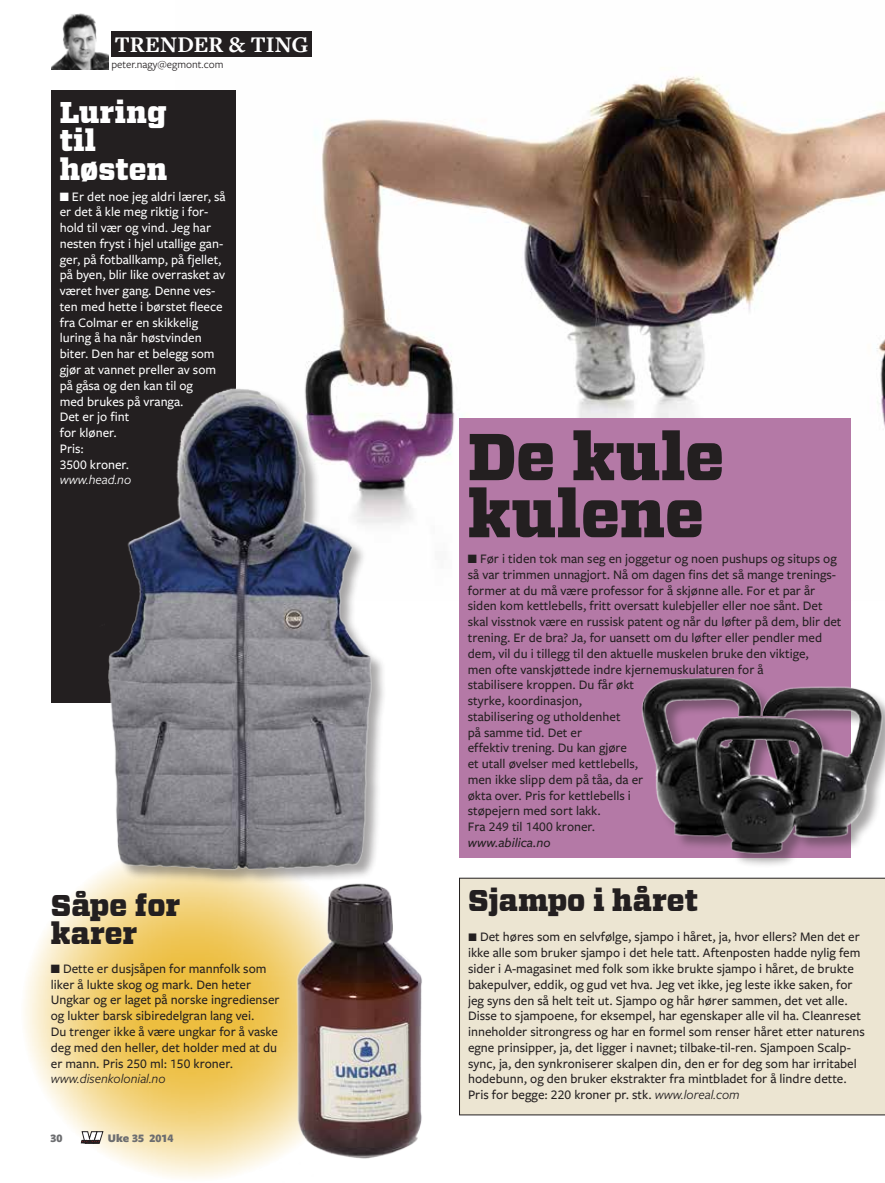
<style>
.page{position:relative;width:885px;height:1183px;background:#fff}
.page>*{position:absolute;margin:0;border:0;box-sizing:border-box;transform-origin:0 0}
.t1{font:900 66px/57px "Vitesse";color:#231f20}
.t2{font:900 30px/28.5px "Vitesse";color:#231f20}
.t3{font:900 30px/28.5px "Vitesse";letter-spacing:.005em;color:#fff}
.t4{font:700 23.25px "Freight Text Pro";letter-spacing:.01em;color:#fff}
.t5{font:500 13.5px/15.8px "Freight Sans Pro";color:#231f20}
.t6{font:500 13.5px/15.8px "Freight Sans Pro";color:#fff}
.t7{font:italic 13.5px "Freight Sans Pro";color:#231f20}
.t8{font:italic 500 13.5px "Freight Sans Pro";color:#231f20}
.t9{font:italic 13.5px "Freight Sans Pro";color:#fff}
.t10{font:900 12px "Freight Sans Pro";color:#6c6d70}
.t11{font:11.25px "Freight Sans Pro";color:#231f20}
.s1{font-family:"Freight Text Pro";font-weight:600;font-size:12px}
.s2{font-weight:400;font-style:italic}
</style>
<div class="page">
<img style="left:306px;top:75px;width:578px;height:525px">
<div style="left:51px;top:90px;width:185px;height:612px;background:#231f20"></div>
<div style="left:459px;top:877px;width:405px;height:237px;background:#ece5d2"></div>
<svg style="left:21px;top:841px;width:348px;height:340px;background:#f3d586"></svg>
<img style="left:51px;top:13px;width:57px;height:57px">
<div style="left:111px;top:31px;width:201px;height:26px;background:#231f20"></div>
<svg style="left:81px;top:1130px;width:22px;height:13px"></svg>
<img style="left:255px;top:884px;width:167px;height:286px">
<div style="left:864px;top:880px;width:20px;height:236px;background:#ece5d2"></div>
<img style="left:95px;top:378px;width:292px;height:503px">
<div style="left:459px;top:418px;width:391px;height:439px;background:#b479a6"></div>
<img style="left:603px;top:652px;width:281px;height:228px">
<h3 class="t4" style="left:115px;top:29px;width:195px">TRENDER &amp; TING</h3>
<p class="t11" style="left:111px;top:57px;width:113px">peter.nagy@egmont.com</p>
<h2 class="t3" style="left:60px;top:99px;width:109px">Luring til høsten</h2>
<p class="t6" style="left:60px;top:188px;width:167px">■ Er det noe jeg aldri lærer, så er det å kle meg riktig i for&shy;hold til vær og vind. Jeg har nesten fryst i hjel utallige gan&shy;ger, på fotballkamp, på fjellet, på byen, blir like overrasket av været hver gang. Denne ves&shy;ten med hette i børstet fleece fra Colmar er en skikkelig luring å ha når høstvinden biter. Den har et belegg som gjør at vannet preller av som på gåsa og den kan til og<br>med brukes på vranga.<br>Det er jo fint<br>for kløner.<br>Pris:<br>3500 kroner.</p>
<p class="t9" style="left:60px;top:471px;width:73px">www.head.no</p>
<h2 class="t2" style="left:51px;top:891px;width:131px">Såpe for karer</h2>
<p class="t5" style="left:51px;top:959px;width:230px">■ Dette er dusjsåpen for mannfolk som liker å lukte skog og mark. Den heter Ungkar og er laget på norske ingredienser og lukter barsk sibiredelgran lang vei.<br>Du trenger ikke å være ungkar for å vaske deg med den heller, det holder med at du er mann. Pris 250 ml: 150 kroner.</p>
<p class="t7" style="left:51px;top:1069px;width:116px">www.disenkolonial.no</p>
<p class="t10" style="left:50px;top:1129px;width:13px">30</p>
<p class="t10" style="left:108px;top:1129px;width:67px">Uke 35 2014</p>
<h1 class="t1" style="left:468px;top:429px;width:258px">De kule kulene</h1>
<p class="t5" style="left:467px;top:550px;width:375px">■ Før i tiden tok man seg en joggetur og noen pushups og situps og så var trimmen unnagjort. Nå om dagen fins det så mange trenings&shy;former at du må være professor for å skjønne alle. For et par år siden kom kettlebells, fritt oversatt kulebjeller eller noe sånt. Det skal visstnok være en russisk patent og når du løfter på dem, blir det trening. Er de bra? Ja, for uansett om du løfter eller pendler med dem, vil du i tillegg til den aktuelle muskelen bruke den viktige,<br>men ofte vanskjøttede indre kjernemuskulaturen for å<br>stabilisere kroppen. Du får økt<br>styrke, koordinasjon,<br>stabilisering og utholdenhet<br>på samme tid. Det er<br>effektiv trening. Du kan gjøre<br>et utall øvelser med kettlebells,<br>men ikke slipp dem på tåa, da er<br>økta over. Pris for kettlebells i<br>støpejern med sort lakk.<br>Fra 249 til 1400 kroner.</p>
<p class="t8" style="left:467px;top:833px;width:84px">www.abilica.no</p>
<h2 class="t2" style="left:468px;top:886px;width:231px">Sjampo i håret</h2>
<p class="t5" style="left:468px;top:928px;width:398px"><span class="s1">T</span> Det høres som en selvfølge, sjampo i håret, ja, hvor ellers? Men det er ikke alle som bruker sjampo i det hele tatt. Aftenposten hadde nylig fem sider i A-magasinet med folk som ikke brukte sjampo i håret, de brukte bakepulver, eddik, og gud vet hva. Jeg vet ikke, jeg leste ikke saken, for jeg syns den så helt teit ut. Sjampo og hår hører sammen, det vet alle.<br>Disse to sjampoene, for eksempel, har egenskaper alle vil ha. Cleanreset inneholder sitrongress og har en formel som renser håret etter naturens egne prinsipper, ja, det ligger i navnet; tilbake-til-ren. Sjampoen Scalp&shy;sync, ja, den synkroniserer skalpen din, den er for deg som har irritabel hodebunn, og den bruker ekstrakter fra mintbladet for å lindre dette.<br>Pris for begge: 220 kroner pr. stk. <span class="s2">www.loreal.com</span></p>
</div>
